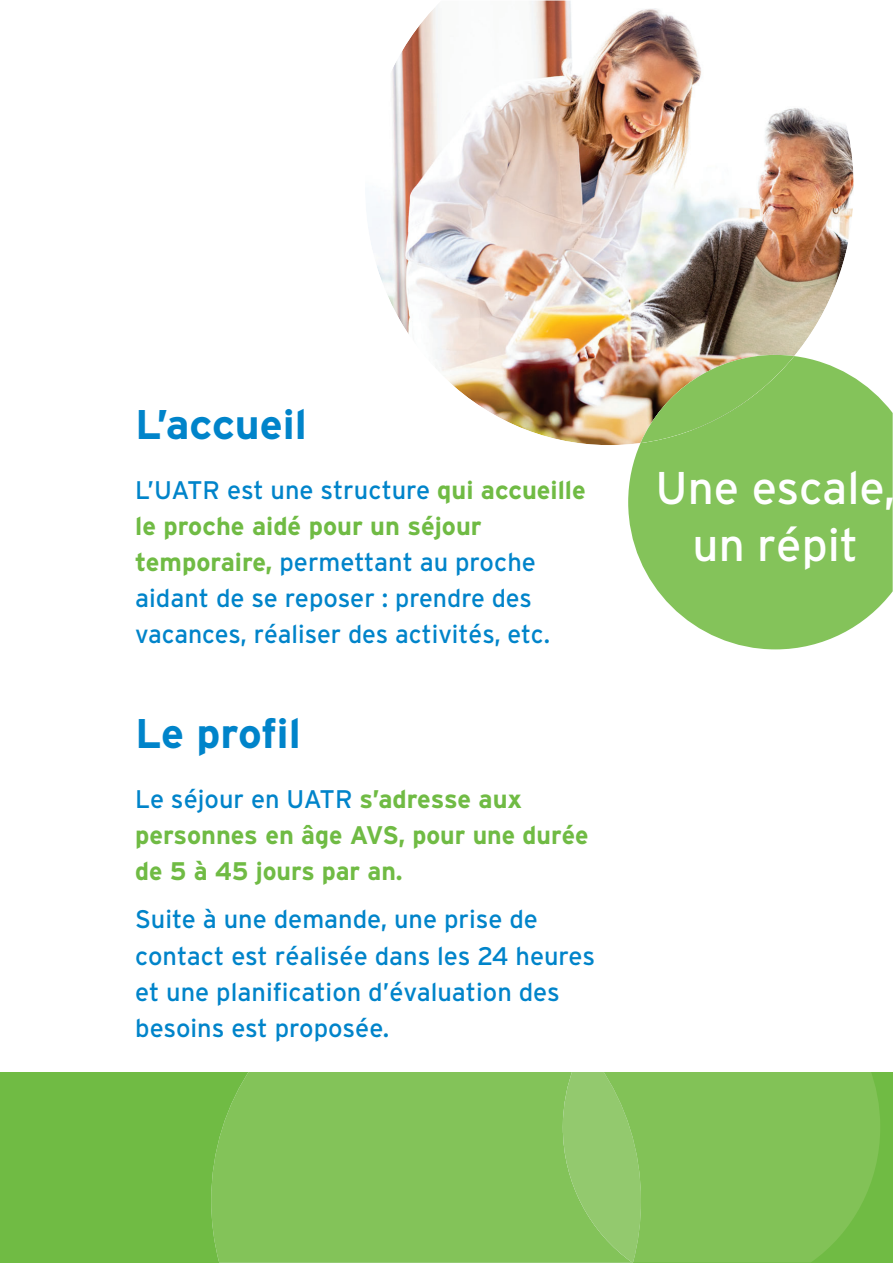
<style>
.page{position:relative;width:893px;height:1263px;background:#fff}
.page>*{position:absolute;margin:0;border:0;box-sizing:border-box;transform-origin:0 0}
.t1{font:45.75px/57.3px "Interstate";color:#fff;text-align:center}
.t2{font:700 41.4px "Interstate";color:#0084ca}
.t3{font:25.5px/36px "Interstate";color:#0084ca}
.t4{font:700 25.5px/36px "Interstate";color:#70bb44}
.s1{font-weight:700;color:#70bb44}
.s2{font-weight:400;color:#0084ca}
</style>
<div class="page">
<div style="left:0;top:1066px;width:893px;height:196px;background:#70bb44"></div>
<svg style="left:869px;top:1071px;width:11px;height:115px"></svg>
<svg style="left:211px;top:1071px;width:41px;height:191px;fill:#83c359"></svg>
<svg style="left:252px;top:1071px;width:617px;height:191px;background:#84c35a"></svg>
<div style="left:0;top:882px;width:893px;height:189px;background:#fff"></div>
<img style="left:368px;top:0;width:486px;height:445px">
<svg style="left:628px;top:356px;width:265px;height:293px;background:#96ca71"></svg>
<img style="left:640px;top:355px;width:154px;height:88px">
<h2 class="t2" style="left:135px;top:408px;width:173px">L’accueil</h2>
<p class="t3" style="left:135px;top:474px;width:452px">L’UATR est une structure <span class="s1">qui accueille le proche aidé pour un séjour temporaire,</span> permettant au proche aidant de se reposer : prendre des vacances, réaliser des activités, etc.</p>
<h2 class="t2" style="left:135px;top:718px;width:167px">Le profil</h2>
<p class="t4" style="left:135px;top:783px;width:455px"><span class="s2">Le séjour en UATR</span> s’adresse aux personnes en âge AVS, pour une durée de 5 à 45 jours par an.</p>
<p class="t3" style="left:135px;top:904px;width:461px">Suite à une demande, une prise de contact est réalisée dans les 24 heures et une planification d’évaluation des besoins est proposée.</p>
<h1 class="t1" style="left:655px;top:463px;width:241px">Une escale, un répit</h1>
</div>
